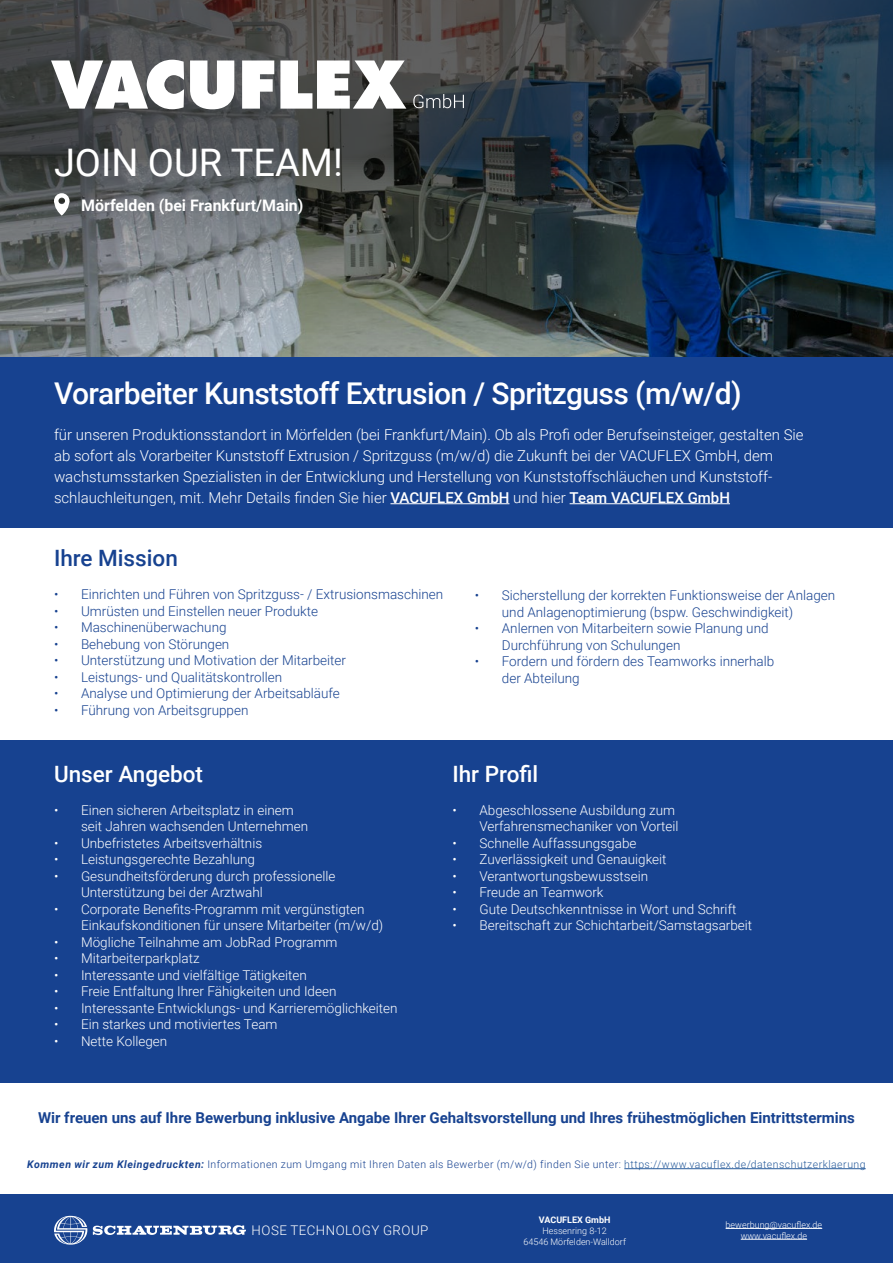
<style>
.page{position:relative;width:893px;height:1263px;background:#fff}
.page>*{position:absolute;margin:0;border:0;box-sizing:border-box;transform-origin:0 0}
.t1{font:37.95px "Roboto";color:#fff}
.t2{font:500 30px "Roboto";letter-spacing:-.02em;color:#fff}
.t3{font:500 22.5px "Roboto";color:#fff}
.t4{font:500 22.5px "Roboto";color:#174290}
.t5{font:700 15.9px "Roboto";color:#fff}
.t6{font:300 15px/21px "Roboto";color:#fff}
.t7{font:700 15px "Roboto";color:#174290}
.t8{font:300 13.5px/16.5px "Roboto";color:#fff}
.t9{font:300 13.5px/16.5px "Roboto";color:#174290}
.t10{font:300 13.35px "Roboto";letter-spacing:.035em;color:#fff}
.t11{font:300 10.5px "Roboto";letter-spacing:.045em;color:#174290}
.t12{font:300 9px/10.8px "Roboto";color:#fff;text-align:center}
.t13{font:700 9px "Roboto";color:#fff}
.s1{font-weight:500}
.s2{font-weight:700;font-style:italic}
.s3{color:#275b9b}
</style>
<div class="page">
<svg style="left:0;top:0;width:893px;height:357px;background:#414d55"></svg>
<div style="left:0;top:357px;width:893px;height:170px;background:#174290"></div>
<hr style="left:390px;top:503px;width:119px;height:1px;background:#fff">
<hr style="left:570px;top:503px;width:160px;height:1px;background:#fff">
<div style="left:0;top:740px;width:893px;height:342px;background:#174290"></div>
<svg style="left:413px;top:94px;width:51px;height:14px"></svg>
<svg style="left:280px;top:60px;width:126px;height:49px"></svg>
<svg style="left:242px;top:60px;width:32px;height:49px"></svg>
<svg style="left:51px;top:60px;width:184px;height:49px"></svg>
<svg style="left:53px;top:193px;width:17px;height:23px"></svg>
<div style="left:0;top:1195px;width:893px;height:68px;background:#174290"></div>
<hr style="left:726px;top:1228px;width:96px;height:1px;background:#fff">
<hr style="left:741px;top:1239px;width:66px;height:1px;background:#fff">
<svg style="left:54px;top:1216px;width:192px;height:28px"></svg>
<hr style="left:624px;top:1168px;width:242px;height:1px;background:#275b9b">
<h1 class="t1" style="left:54px;top:136px;width:290px">JOIN OUR TEAM!</h1>
<p class="t5" style="left:81px;top:194px;width:224px">Mörfelden (bei Frankfurt/Main)</p>
<h2 class="t2" style="left:54px;top:372px;width:689px">Vorarbeiter Kunststoff Extrusion / Spritzguss (m/w/d)</h2>
<p class="t6" style="left:54px;top:423px;width:751px">für unseren Produktionsstandort in Mörfelden (bei Frankfurt/Main). Ob als Profi oder Berufseinsteiger, gestalten Sie ab sofort als Vorarbeiter Kunststoff Extrusion / Spritzguss (m/w/d) die Zukunft bei der VACUFLEX GmbH, dem wachstumsstarken Spezialisten in der Entwicklung und Herstellung von Kunststoffschläuchen und Kunststoff&shy;schlauchleitungen, mit. Mehr Details finden Sie hier <span class="s1">VACUFLEX GmbH</span> und hier <span class="s1">Team VACUFLEX GmbH</span></p>
<h3 class="t4" style="left:54px;top:543px;width:125px">Ihre Mission</h3>
<p class="t9" style="left:54px;top:586px;width:391px">• Einrichten und Führen von Spritzguss- / Extrusionsmaschinen</p>
<p class="t9" style="left:54px;top:602px;width:265px">• Umrüsten und Einstellen neuer Produkte</p>
<p class="t9" style="left:54px;top:619px;width:174px">• Maschinenüberwachung</p>
<p class="t9" style="left:54px;top:635px;width:177px">• Behebung von Störungen</p>
<p class="t9" style="left:54px;top:652px;width:294px">• Unterstützung und Motivation der Mitarbeiter</p>
<p class="t9" style="left:54px;top:668px;width:230px">• Leistungs- und Qualitätskontrollen</p>
<p class="t9" style="left:54px;top:685px;width:287px">• Analyse und Optimierung der Arbeitsabläufe</p>
<p class="t9" style="left:54px;top:701px;width:196px">• Führung von Arbeitsgruppen</p>
<p class="t9" style="left:502px;top:587px;width:335px;text-indent:-27px">• Sicherstellung der korrekten Funktionsweise der Anlagen und Anlagenoptimierung (bspw. Geschwindigkeit)</p>
<p class="t9" style="left:502px;top:620px;width:268px;text-indent:-27px">• Anlernen von Mitarbeitern sowie Planung und<br>Durchführung von Schulungen</p>
<p class="t9" style="left:502px;top:653px;width:274px;text-indent:-27px">• Fordern und fördern des Teamworks innerhalb der Abteilung</p>
<h3 class="t3" style="left:54px;top:758px;width:151px">Unser Angebot</h3>
<p class="t8" style="left:81px;top:801px;width:229px;text-indent:-27px">• Einen sicheren Arbeitsplatz in einem seit Jahren wachsenden Unternehmen</p>
<p class="t8" style="left:54px;top:834px;width:210px">• Unbefristetes Arbeitsverhältnis</p>
<p class="t8" style="left:54px;top:851px;width:203px">• Leistungsgerechte Bezahlung</p>
<p class="t8" style="left:81px;top:867px;width:256px;text-indent:-27px">• Gesundheitsförderung durch professionelle<br>Unterstützung bei der Arztwahl</p>
<p class="t8" style="left:81px;top:900px;width:304px;text-indent:-27px">• Corporate Benefits-Programm mit vergünstigten<br>Einkaufskonditionen für unsere Mitarbeiter (m/w/d)</p>
<p class="t8" style="left:54px;top:933px;width:285px">• Mögliche Teilnahme am JobRad Programm</p>
<p class="t8" style="left:54px;top:950px;width:147px">• Mitarbeiterparkplatz</p>
<p class="t8" style="left:54px;top:966px;width:254px">• Interessante und vielfältige Tätigkeiten</p>
<p class="t8" style="left:54px;top:983px;width:284px">• Freie Entfaltung Ihrer Fähigkeiten und Ideen</p>
<p class="t8" style="left:54px;top:999px;width:345px">• Interessante Entwicklungs- und Karrieremöglichkeiten</p>
<p class="t8" style="left:54px;top:1016px;width:225px">• Ein starkes und motiviertes Team</p>
<p class="t8" style="left:54px;top:1032px;width:115px">• Nette Kollegen</p>
<h3 class="t3" style="left:452px;top:758px;width:87px">Ihr Profil</h3>
<p class="t8" style="left:452px;top:801px;width:228px;text-align:right">• Abgeschlossene Ausbildung zum<br>Verfahrensmechaniker von Vorteil</p>
<p class="t8" style="left:452px;top:834px;width:185px">• Schnelle Auffassungsgabe</p>
<p class="t8" style="left:452px;top:851px;width:216px">• Zuverlässigkeit und Genauigkeit</p>
<p class="t8" style="left:452px;top:867px;width:197px">• Verantwortungsbewusstsein</p>
<p class="t8" style="left:452px;top:884px;width:153px">• Freude an Teamwork</p>
<p class="t8" style="left:452px;top:900px;width:285px">• Gute Deutschkenntnisse in Wort und Schrift</p>
<p class="t8" style="left:452px;top:917px;width:301px">• Bereitschaft zur Schichtarbeit/Samstagsarbeit</p>
<p class="t7" style="left:38px;top:1107px;width:818px">Wir freuen uns auf Ihre Bewerbung inklusive Angabe Ihrer Gehaltsvorstellung und Ihres frühestmöglichen Eintrittstermins</p>
<p class="t11" style="left:27px;top:1157px;width:840px"><span class="s2">Kommen wir zum Kleingedruckten:</span> Informationen zum Umgang mit Ihren Daten als Bewerber (m/w/d) finden Sie unter: <span class="s3">https://www.vacuflex.de/datenschutzerklaerung</span></p>
<p class="t13" style="left:539px;top:1214px;width:73px">VACUFLEX GmbH</p>
<p class="t12" style="left:523px;top:1225px;width:104px">Hessenring 8-12<br>64546 Mörfelden-Walldorf</p>
<p class="t12" style="left:726px;top:1219px;width:98px">bewerbung@vacuflex.de</p>
<p class="t10" style="left:252px;top:1221px;width:178px">HOSE TECHNOLOGY GROUP</p>
<p class="t12" style="left:741px;top:1229px;width:68px">www.vacuflex.de</p>
</div>
